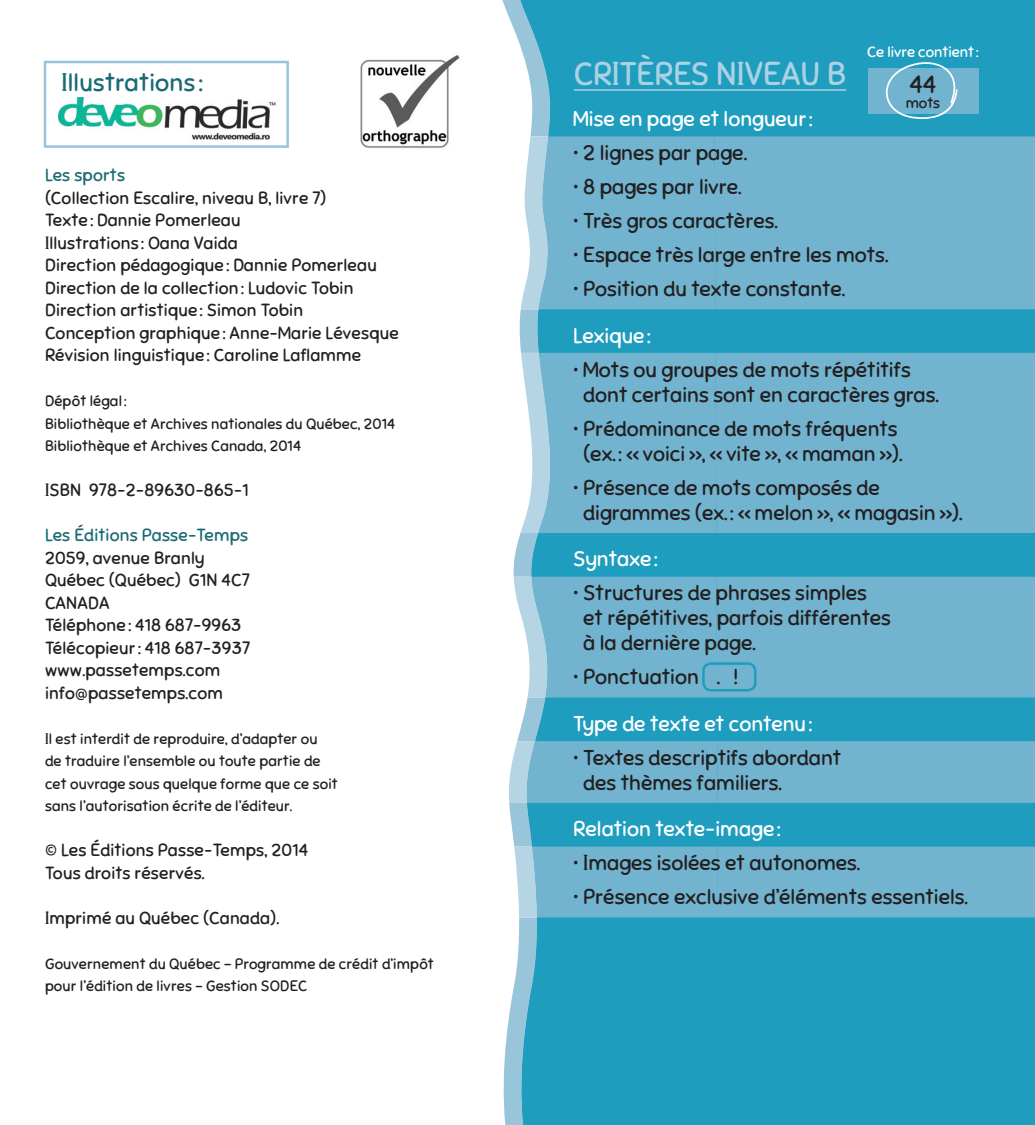
<style>
.page{position:relative;width:1035px;height:1125px;background:#fff}
.page>*{position:absolute;margin:0;border:0;box-sizing:border-box;transform-origin:0 0}
.t1{font:32.5px "Sniglet";color:#acd1e3}
.t2{font:25px "Sniglet";letter-spacing:.01em;color:#1b6b74}
.t3{font:25px "Sniglet";color:#231f20}
.t4{font:21.25px/25px "Sniglet";color:#231f20}
.t5{font:21.25px "Sniglet";color:#fff}
.t6{font:17.5px/22.5px "Sniglet";letter-spacing:.01em;color:#231f20}
.t7{font:17.5px "Sniglet";letter-spacing:.01em;color:#1b6b74}
.t8{font:15px/22.5px "Sniglet";letter-spacing:.01em;color:#231f20}
.t9{font:15px "Sniglet";color:#fff}
</style>
<div class="page">
<svg style="left:44px;top:61px;width:245px;height:87px"></svg>
<img style="left:59px;top:97px;width:219px;height:45px">
<div style="left:719px;top:0;width:316px;height:1125px;background:#1f9dbf"></div>
<svg style="left:512px;top:0;width:207px;height:1125px;background:#30a3c3"></svg>
<svg style="left:512px;top:136px;width:9px;height:173px"></svg>
<div style="left:715px;top:136px;width:320px;height:173px;background:#72b4d0"></div>
<svg style="left:521px;top:136px;width:194px;height:173px;background:#7cb9d3"></svg>
<svg style="left:512px;top:353px;width:8px;height:180px"></svg>
<div style="left:716px;top:353px;width:319px;height:180px;background:#72b4d0"></div>
<svg style="left:520px;top:353px;width:196px;height:180px;background:#7ebad4"></svg>
<div style="left:717px;top:577px;width:318px;height:121px;background:#72b4d0"></div>
<svg style="left:514px;top:577px;width:203px;height:121px;background:#7ebad3"></svg>
<div style="left:509px;top:741px;width:526px;height:62px;background:#72b4d0"></div>
<div style="left:512px;top:847px;width:523px;height:70px;background:#72b4d0"></div>
<hr style="left:715px;top:89px;width:131px;height:2px;background:#acd1e3">
<hr style="left:574px;top:89px;width:141px;height:2px;background:#acd1e3">
<div style="left:714px;top:55px;width:131px;height:31px;background:#1f9dbf"></div>
<div style="left:575px;top:55px;width:140px;height:31px;background:#1f9dbf"></div>
<div style="left:868px;top:69px;width:110px;height:45px;background:#72b4d0"></div>
<img style="left:360px;top:55px;width:100px;height:93px">
<svg style="left:876px;top:56px;width:88px;height:66px"></svg>
<div style="left:702px;top:662px;width:55px;height:29px;border:2px solid #1f9dbf;border-radius:8px"></div>
<p class="t2" style="left:61px;top:67px;width:143px">Illustrations :</p>
<p class="t7" style="left:45px;top:165px;width:82px">Les sports</p>
<p class="t6" style="left:45px;top:187px;width:355px">(Collection Escalire, niveau B, livre 7)<br>Texte : Dannie Pomerleau<br>Illustrations : Oana Vaida<br>Direction pédagogique : Dannie Pomerleau Direction de la collection : Ludovic Tobin Direction artistique : Simon Tobin<br>Conception graphique : Anne-Marie Lévesque Révision linguistique : Caroline Laflamme</p>
<p class="t8" style="left:45px;top:390px;width:352px">Dépôt légal :<br>Bibliothèque et Archives nationales du Québec, 2014<br>Bibliothèque et Archives Canada, 2014</p>
<p class="t6" style="left:45px;top:479px;width:205px">ISBN 978-2-89630-865-1</p>
<p class="t7" style="left:45px;top:525px;width:205px">Les Éditions Passe-Temps</p>
<p class="t6" style="left:45px;top:547px;width:207px">2059, avenue Branly<br>Québec (Québec) G1N 4C7<br>CANADA<br>Téléphone : 418 687-9963<br>Télécopieur : 418 687-3937 www.passetemps.com info@passetemps.com</p>
<p class="t8" style="left:45px;top:728px;width:294px">Il est interdit de reproduire, d’adapter ou<br>de traduire l’ensemble ou toute partie de cet ouvrage sous quelque forme que ce soit sans l’autorisation écrite de l’éditeur.</p>
<p class="t6" style="left:45px;top:839px;width:265px">© Les Éditions Passe-Temps, 2014<br>Tous droits réservés.</p>
<p class="t6" style="left:45px;top:907px;width:236px">Imprimé au Québec (Canada).</p>
<p class="t8" style="left:45px;top:953px;width:390px">Gouvernement du Québec – Programme de crédit d’impôt pour l’édition de livres – Gestion SODEC</p>
<p class="t9" style="left:867px;top:42px;width:113px">Ce livre contient :</p>
<p class="t3" style="left:909px;top:69px;width:29px">44</p>
<p class="t8" style="left:906px;top:92px;width:36px">mots</p>
<h1 class="t1" style="left:574px;top:54px;width:274px">CRITÈRES NIVEAU B</h1>
<p class="t5" style="left:573px;top:106px;width:241px">Mise en page et longueur :</p>
<p class="t4" style="left:573px;top:141px;width:175px">• 2 lignes par page.</p>
<p class="t4" style="left:573px;top:175px;width:170px">• 8 pages par livre.</p>
<p class="t4" style="left:573px;top:209px;width:206px">• Très gros caractères.</p>
<p class="t4" style="left:573px;top:243px;width:317px">• Espace très large entre les mots.</p>
<p class="t4" style="left:573px;top:277px;width:274px">• Position du texte constante.</p>
<p class="t5" style="left:573px;top:323px;width:79px">Lexique :</p>
<p class="t4" style="left:583px;top:357px;width:357px;text-indent:-10px">• Mots ou groupes de mots répétitifs dont certains sont en caractères gras.</p>
<p class="t4" style="left:573px;top:416px;width:331px;text-align:center">• Prédominance de mots fréquents (ex. : « voici », « vite », « maman »).</p>
<p class="t4" style="left:583px;top:475px;width:381px;text-indent:-10px">• Présence de mots composés de digrammes (ex. : « melon », « magasin »).</p>
<p class="t5" style="left:573px;top:546px;width:86px">Syntaxe :</p>
<p class="t4" style="left:583px;top:581px;width:309px;text-indent:-10px">• Structures de phrases simples et répétitives, parfois différentes à la dernière page.</p>
<p class="t4" style="left:573px;top:665px;width:166px">• Ponctuation . !</p>
<p class="t5" style="left:573px;top:711px;width:240px">Type de texte et contenu :</p>
<p class="t4" style="left:583px;top:745px;width:260px;text-indent:-10px">• Textes descriptifs abordant des thèmes familiers.</p>
<p class="t5" style="left:573px;top:816px;width:209px">Relation texte-image :</p>
<p class="t4" style="left:573px;top:851px;width:289px">• Images isolées et autonomes.</p>
<p class="t4" style="left:573px;top:885px;width:396px">• Présence exclusive d’éléments essentiels.</p>
</div>
